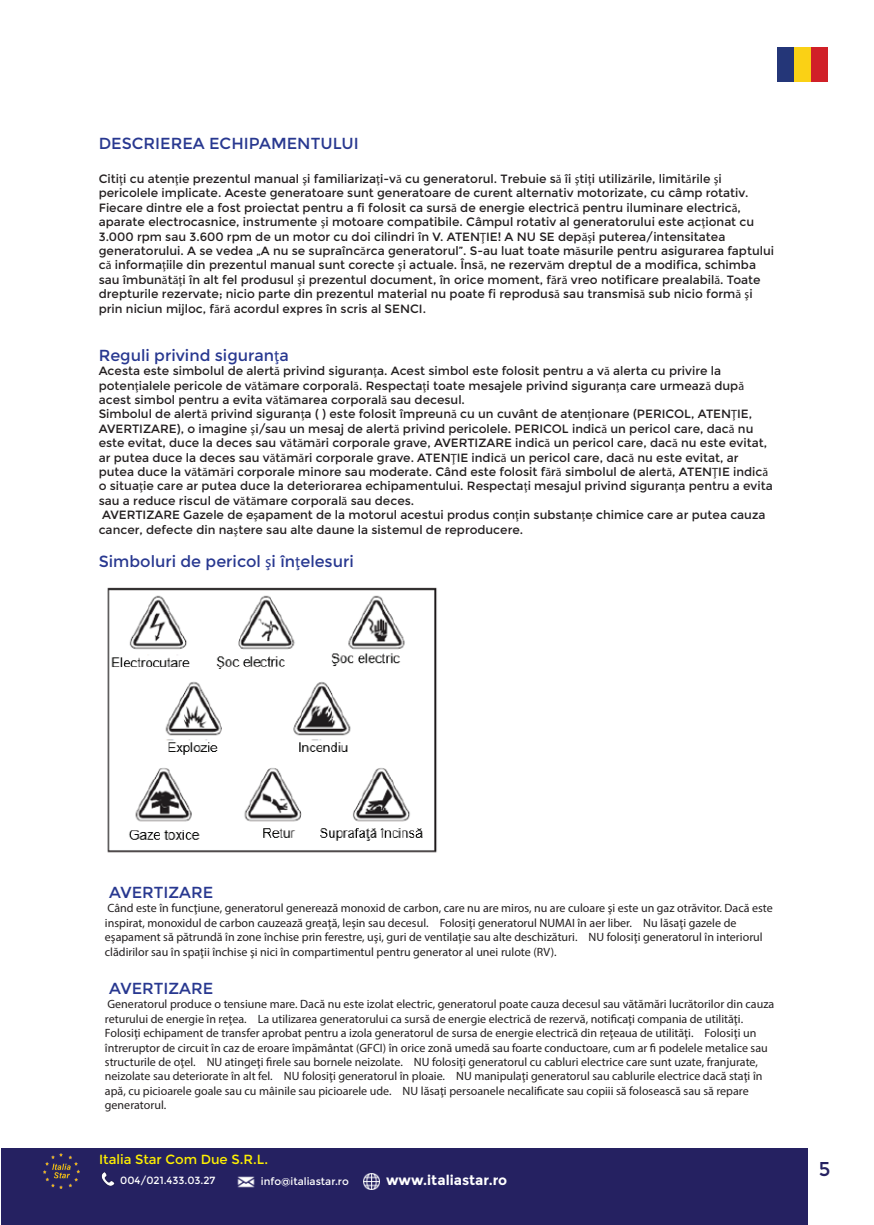
<style>
.page{position:relative;width:874px;height:1225px;background:#fff}
.page>*{position:absolute;margin:0;border:0;box-sizing:border-box;transform-origin:0 0}
.t1{font:20px "Montserrat";color:#252161}
.t2{font:16px "Montserrat";color:#283890}
.t3{font:700 13.8px "Montserrat";color:#fff}
.t4{font:13.2px "Montserrat";color:#fff101}
.t5{font:12px/14.4px "Montserrat";color:#231f20}
.t6{font:12px/14.4px "Myriad Pro";color:#231f20}
.t7{font:10.4px "Montserrat";color:#fff}
.s1{font-family:"Myriad Pro"}
</style>
<div class="page">
<div style="left:1px;top:1149px;width:806px;height:76px;background:#252161"></div>
<img style="left:44px;top:1153px;width:36px;height:35px">
<svg style="left:101px;top:1172px;width:13px;height:13px"></svg>
<img style="left:237px;top:1176px;width:18px;height:12px">
<img style="left:363px;top:1173px;width:16px;height:16px">
<img style="left:777px;top:48px;width:50px;height:33px">
<img style="left:107px;top:587px;width:330px;height:266px">
<h2 class="t2" style="left:99px;top:134px;width:261px">DESCRIEREA ECHIPAMENTULUI</h2>
<p class="t5" style="left:99px;top:172px;width:676px">Citi<span class="s1">ţ</span>i cu aten<span class="s1">ţ</span>ie prezentul manual <span class="s1">ş</span>i familiariza<span class="s1">ţ</span>i-v<span class="s1">ă</span> cu generatorul. Trebuie s<span class="s1">ă</span> îi <span class="s1">ş</span>ti<span class="s1">ţ</span>i utiliz<span class="s1">ă</span>rile, limit<span class="s1">ă</span>rile <span class="s1">ş</span>i pericolele implicate. Aceste generatoare sunt generatoare de curent alternativ motorizate, cu câmp rotativ.<br>Fiecare dintre ele a fost proiectat pentru a fi folosit ca surs<span class="s1">ă</span> de energie electric<span class="s1">ă</span> pentru iluminare electric<span class="s1">ă</span>, aparate electrocasnice, instrumente <span class="s1">ş</span>i motoare compatibile. Câmpul rotativ al generatorului este ac<span class="s1">ţ</span>ionat cu 3.000 rpm sau 3.600 rpm de un motor cu doi cilindri în V. ATEN<span class="s1">Ţ</span>IE! A NU SE dep<span class="s1">ăş</span>i puterea/intensitatea generatorului. A se vedea „A nu se supraînc<span class="s1">ă</span>rca generatorul”. S-au luat toate m<span class="s1">ă</span>surile pentru asigurarea faptului c<span class="s1">ă</span> informa<span class="s1">ţ</span>iile din prezentul manual sunt corecte <span class="s1">ş</span>i actuale. Îns<span class="s1">ă</span>, ne rezerv<span class="s1">ă</span>m dreptul de a modifica, schimba sau îmbun<span class="s1">ă</span>t<span class="s1">ăţ</span>i în alt fel produsul <span class="s1">ş</span>i prezentul document, în orice moment, f<span class="s1">ă</span>r<span class="s1">ă</span> vreo notificare prealabil<span class="s1">ă</span>. Toate drepturile rezervate; nicio parte din prezentul material nu poate fi reprodus<span class="s1">ă</span> sau transmis<span class="s1">ă</span> sub nicio form<span class="s1">ă ş</span>i prin niciun mijloc, f<span class="s1">ă</span>r<span class="s1">ă</span> acordul expres în scris al SENCI.</p>
<h2 class="t2" style="left:99px;top:346px;width:191px">Reguli privind siguran<span class="s1">ţ</span>a</h2>
<p class="t5" style="left:99px;top:364px;width:675px">Acesta este simbolul de alert<span class="s1">ă</span> privind siguran<span class="s1">ţ</span>a. Acest simbol este folosit pentru a v<span class="s1">ă</span> alerta cu privire la poten<span class="s1">ţ</span>ialele pericole de v<span class="s1">ă</span>t<span class="s1">ă</span>mare corporal<span class="s1">ă</span>. Respecta<span class="s1">ţ</span>i toate mesajele privind siguran<span class="s1">ţ</span>a care urmeaz<span class="s1">ă</span> dup<span class="s1">ă </span>acest simbol pentru a evita v<span class="s1">ă</span>t<span class="s1">ă</span>marea corporal<span class="s1">ă</span> sau decesul.<br>Simbolul de alert<span class="s1">ă</span> privind siguran<span class="s1">ţ</span>a ( ) este folosit împreun<span class="s1">ă</span> cu un cuvânt de aten<span class="s1">ţ</span>ionare (PERICOL, ATEN<span class="s1">Ţ</span>IE, AVERTIZARE), o imagine <span class="s1">ş</span>i/sau un mesaj de alert<span class="s1">ă</span> privind pericolele. PERICOL indic<span class="s1">ă</span> un pericol care, dac<span class="s1">ă</span> nu este evitat, duce la deces sau v<span class="s1">ă</span>t<span class="s1">ă</span>m<span class="s1">ă</span>ri corporale grave, AVERTIZARE indic<span class="s1">ă</span> un pericol care, dac<span class="s1">ă</span> nu este evitat, ar putea duce la deces sau v<span class="s1">ă</span>t<span class="s1">ă</span>m<span class="s1">ă</span>ri corporale grave. ATEN<span class="s1">Ţ</span>IE indic<span class="s1">ă</span> un pericol care, dac<span class="s1">ă</span> nu este evitat, ar putea duce la v<span class="s1">ă</span>t<span class="s1">ă</span>m<span class="s1">ă</span>ri corporale minore sau moderate. Când este folosit f<span class="s1">ă</span>r<span class="s1">ă</span> simbolul de alert<span class="s1">ă</span>, ATEN<span class="s1">Ţ</span>IE indic<span class="s1">ă </span>o situa<span class="s1">ţ</span>ie care ar putea duce la deteriorarea echipamentului. Respecta<span class="s1">ţ</span>i mesajul privind siguran<span class="s1">ţ</span>a pentru a evita sau a reduce riscul de v<span class="s1">ă</span>t<span class="s1">ă</span>mare corporal<span class="s1">ă</span> sau deces.<br>AVERTIZARE Gazele de e<span class="s1">ş</span>apament de la motorul acestui produs con<span class="s1">ţ</span>in substan<span class="s1">ţ</span>e chimice care ar putea cauza cancer, defecte din na<span class="s1">ş</span>tere sau alte daune la sistemul de reproducere.</p>
<h2 class="t2" style="left:99px;top:552px;width:256px">Simboluri de pericol <span class="s1">ş</span>i în<span class="s1">ţ</span>elesuri</h2>
<h2 class="t2" style="left:109px;top:883px;width:105px">AVERTIZARE</h2>
<p class="t6" style="left:105px;top:901px;width:669px">Când este în funcţiune, generatorul generează monoxid de carbon, care nu are miros, nu are culoare şi este un gaz otrăvitor. Dacă este inspirat, monoxidul de carbon cauzează greaţă, leşin sau decesul. Folosiţi generatorul NUMAI în aer liber. Nu lăsaţi gazele de eşapament să pătrundă în zone închise prin ferestre, uşi, guri de ventilaţie sau alte deschizături. NU folosiţi generatorul în interiorul clădirilor sau în spaţii închise şi nici în compartimentul pentru generator al unei rulote (RV).</p>
<h2 class="t2" style="left:109px;top:979px;width:105px">AVERTIZARE</h2>
<p class="t6" style="left:105px;top:997px;width:670px">Generatorul produce o tensiune mare. Dacă nu este izolat electric, generatorul poate cauza decesul sau vătămări lucrătorilor din cauza returului de energie în reţea. La utilizarea generatorului ca sursă de energie electrică de rezervă, noti caţi compania de utilităţi.<br>Folosiţi echipament de transfer aprobat pentru a izola generatorul de sursa de energie electrică din reţeaua de utilităţi. Folosiţi un întreruptor de circuit în caz de eroare împământat (GFCI) în orice zonă umedă sau foarte conductoare, cum ar podelele metalice sau structurile de oţel. NU atingeţi rele sau bornele neizolate. NU folosiţi generatorul cu cabluri electrice care sunt uzate, franjurate, neizolate sau deteriorate în alt fel. NU folosiţi generatorul în ploaie. NU manipulaţi generatorul sau cablurile electrice dacă staţi în apă, cu picioarele goale sau cu mâinile sau picioarele ude. NU lăsaţi persoanele necali cate sau copiii să folosească sau să repare generatorul.</p>
<p class="t4" style="left:99px;top:1152px;width:170px">Italia Star Com Due S.R.L.</p>
<p class="t7" style="left:120px;top:1174px;width:97px">004/021.433.03.27</p>
<p class="t7" style="left:261px;top:1175px;width:89px">info@italiastar.ro</p>
<p class="t3" style="left:386px;top:1171px;width:123px">www.italiastar.ro</p>
<h1 class="t1" style="left:818px;top:1157px;width:13px">5</h1>
</div>
